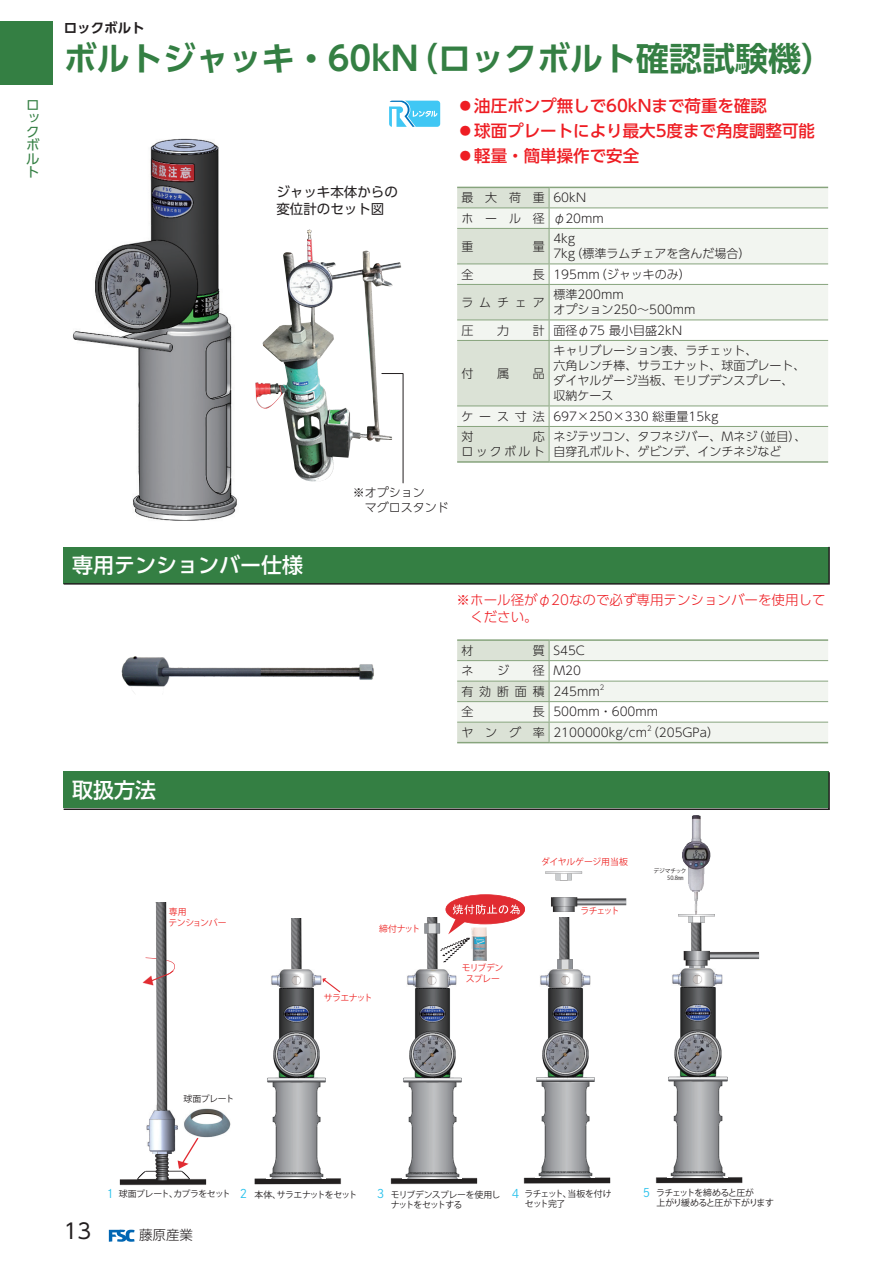
<style>
.page{position:relative;width:893px;height:1263px;background:#fff}
.page>*{position:absolute;margin:0;border:0;box-sizing:border-box;transform-origin:0 0}
.t1{font:700 33px "UD Shin Go Pro De";color:#347f43}
.t2{font:500 21px "UD Shin Go Pro";color:#fff}
.t3{font:21px "UD Shin Go Pro";color:#231f20}
.t4{font:500 16.5px/24.9px "UD Shin Go Pro";color:#ee1d23}
.t5{font:300 13.5px/16.8px "UD Shin Go Pro";color:#ee1d23}
.t6{font:13.5px/16.8px "UD Shin Go Pro";color:#231f20}
.t7{font:13.5px/13.5px "UD Shin Go Pro";color:#347f43}
.t8{font:700 13.5px "UD Shin Go Pro De";color:#231f20}
.t9{font:300 13.5px "UD Shin Go Pro";color:#231f20}
.t10{font:300 12px/15px "UD Shin Go Pro";color:#231f20}
.t11{font:11.85px "P Shuei Go Kin Std N L";color:#2ac2ec}
.t12{font:8.85px/10.6px "Koz Go Pr 6 N";letter-spacing:-.07em;color:#231f20}
.t13{font:8.85px/10.6px "Koz Go Pr 6 N";letter-spacing:-.055em;color:#ee2928;text-align:center}
.t14{font:8.85px "Koz Go Pr 6 N";letter-spacing:-.02em;color:#ee2928}
.t15{font:300 7.05px "UD Shin Go Pro";color:#231f20}
.t16{font:5.85px/6.9px "Koz Go Pr 6 N";letter-spacing:-.02em;color:#231f20}
.s1{font-weight:300}
</style>
<div class="page">
<svg style="left:255px;top:1178px;width:86px;height:6px"></svg>
<img style="left:291px;top:918px;width:11px;height:51px">
<img style="left:267px;top:988px;width:59px;height:190px">
<svg style="left:323px;top:978px;width:17px;height:14px"></svg>
<svg style="left:391px;top:1177px;width:86px;height:7px"></svg>
<img style="left:427px;top:963px;width:11px;height:6px">
<img style="left:402px;top:988px;width:60px;height:190px">
<img style="left:407px;top:969px;width:50px;height:19px">
<svg style="left:424px;top:894px;width:101px;height:69px"></svg>
<svg style="left:427px;top:970px;width:9px;height:7px"></svg>
<svg style="left:551px;top:897px;width:75px;height:15px"></svg>
<svg style="left:545px;top:871px;width:37px;height:9px"></svg>
<svg style="left:524px;top:1177px;width:86px;height:6px"></svg>
<img style="left:559px;top:917px;width:11px;height:42px">
<img style="left:536px;top:987px;width:59px;height:190px">
<img style="left:540px;top:969px;width:50px;height:18px">
<svg style="left:557px;top:959px;width:16px;height:18px"></svg>
<svg style="left:656px;top:1177px;width:86px;height:6px"></svg>
<img style="left:683px;top:923px;width:27px;height:46px">
<img style="left:668px;top:987px;width:59px;height:190px">
<img style="left:672px;top:969px;width:50px;height:18px">
<svg style="left:678px;top:914px;width:37px;height:9px"></svg>
<img style="left:184px;top:1108px;width:47px;height:30px">
<svg style="left:120px;top:1138px;width:86px;height:47px"></svg>
<img style="left:147px;top:902px;width:31px;height:252px">
<svg style="left:143px;top:957px;width:32px;height:28px"></svg>
<svg style="left:684px;top:959px;width:63px;height:18px"></svg>
<img style="left:682px;top:815px;width:28px;height:89px">
<svg style="left:710px;top:952px;width:49px;height:7px"></svg>
<svg style="left:684px;top:951px;width:26px;height:9px"></svg>
<img style="left:694px;top:904px;width:4px;height:10px">
<img style="left:271px;top:969px;width:50px;height:19px">
<div style="left:0;top:21px;width:53px;height:64px;background:#347f43"></div>
<svg style="left:109px;top:1230px;width:26px;height:12px"></svg>
<img style="left:121px;top:656px;width:253px;height:36px">
<svg style="left:550px;top:188px;width:278px;height:273px;fill:#f2f5f0"></svg>
<hr style="left:549px;top:187px;width:279px;height:1px;background:#87a47d">
<hr style="left:549px;top:461px;width:279px;height:2px;background:#87a47d">
<hr style="left:549px;top:208px;width:279px;height:1px;background:#87a47d">
<hr style="left:549px;top:228px;width:279px;height:1px;background:#87a47d">
<hr style="left:549px;top:264px;width:279px;height:1px;background:#87a47d">
<hr style="left:549px;top:284px;width:279px;height:1px;background:#87a47d">
<hr style="left:549px;top:320px;width:279px;height:1px;background:#87a47d">
<hr style="left:549px;top:340px;width:279px;height:1px;background:#87a47d">
<hr style="left:549px;top:406px;width:279px;height:1px;background:#87a47d">
<hr style="left:549px;top:426px;width:279px;height:1px;background:#87a47d">
<hr style="left:457px;top:461px;width:92px;height:2px;background:#87a47d">
<svg style="left:457px;top:187px;width:93px;height:275px"></svg>
<hr style="left:549px;top:427px;width:1px;height:34px;background:#87a47d">
<hr style="left:457px;top:639px;width:92px;height:2px;background:#87a47d">
<hr style="left:549px;top:639px;width:279px;height:2px;background:#87a47d">
<svg style="left:457px;top:640px;width:371px;height:103px"></svg>
<svg style="left:63px;top:546px;width:767px;height:39px;background:#3a7f48"></svg>
<div style="left:63px;top:771px;width:767px;height:39px;background:#347f43"></div>
<div style="left:387px;top:99px;width:55px;height:30px;background:linear-gradient(to right,#fff,#fff);border-radius:4px"></div>
<svg style="left:389px;top:101px;width:51px;height:26px"></svg>
<img style="left:255px;top:229px;width:146px;height:253px">
<img style="left:72px;top:138px;width:165px;height:383px">
<svg style="left:378px;top:370px;width:26px;height:114px"></svg>
<p class="t7" style="left:26px;top:97px;width:15px">ロックボルト</p>
<p class="t8" style="left:64px;top:17px;width:83px">ロックボルト</p>
<h1 class="t1" style="left:64px;top:31px;width:772px">ボルトジャッキ・60kN（ロックボルト確認試験機）</h1>
<p class="t6" style="left:276px;top:183px;width:123px">ジャッキ本体からの変位計のセット図</p>
<p class="t10" style="left:353px;top:485px;width:97px">※オプション<br>　マグロスタンド</p>
<h3 class="t4" style="left:457px;top:93px;width:359px"><span class="s1">⿟</span>油圧ポンプ無しで60kNまで荷重を確認<br><span class="s1">⿟</span>球面プレートにより最大5度まで角度調整可能<span class="s1">⿟</span>軽量・簡単操作で安全</h3>
<p class="t10" style="left:461px;top:187px;width:144px;line-height:20.5px">最 大 荷 重60kN<br>ホ ー ル 径 φ20mm</p>
<p class="t10" style="left:461px;top:238px;width:13px">重</p>
<p class="t10" style="left:533px;top:238px;width:13px">量</p>
<p class="t10" style="left:553px;top:231px;width:199px">4kg<br>7kg（標準ラムチェアを含んだ場合）</p>
<p class="t10" style="left:461px;top:266px;width:13px">全</p>
<p class="t10" style="left:533px;top:266px;width:160px">長 195mm（ジャッキのみ）</p>
<p class="t10" style="left:461px;top:294px;width:85px">ラムチェア</p>
<p class="t10" style="left:553px;top:287px;width:144px">標準200mm<br>オプション250～500mm</p>
<p class="t10" style="left:461px;top:322px;width:13px">圧</p>
<p class="t10" style="left:497px;top:322px;width:13px">力</p>
<p class="t10" style="left:533px;top:322px;width:151px">計 面径φ75 最小目盛2kN</p>
<p class="t10" style="left:461px;top:365px;width:13px">付</p>
<p class="t10" style="left:497px;top:365px;width:13px">属</p>
<p class="t10" style="left:533px;top:365px;width:13px">品</p>
<p class="t10" style="left:553px;top:343px;width:254px">キャリブレーション表、ラチェット、<br>六角レンチ棒、サラエナット、球面プレート、ダイヤルゲージ当板、モリブデンスプレー、収納ケース</p>
<p class="t10" style="left:461px;top:405px;width:259px;line-height:20.5px">ケース寸法 697×250×330 総重量15kg対</p>
<p class="t10" style="left:461px;top:429px;width:85px;text-align:right">応<br>ロックボルト</p>
<p class="t10" style="left:553px;top:429px;width:255px">ネジテツコン、タフネジバー、Ｍネジ（並目）、自穿孔ボルト、ゲビンデ、インチネジなど</p>
<h2 class="t2" style="left:72px;top:548px;width:233px">専用テンションバー仕様</h2>
<h2 class="t2" style="left:72px;top:772px;width:85px">取扱方法</h2>
<p class="t5" style="left:470px;top:591px;width:357px;text-indent:-14px">※ホール径がφ20なので必ず専用テンションバーを使用してください。</p>
<p class="t10" style="left:461px;top:642px;width:13px">材</p>
<p class="t10" style="left:533px;top:642px;width:54px">質 S45C</p>
<p class="t10" style="left:461px;top:663px;width:13px">ネ</p>
<p class="t10" style="left:497px;top:663px;width:13px">ジ</p>
<p class="t10" style="left:461px;top:660px;width:140px;line-height:20.5px;text-indent:71px">径 M20<br>有効断面積 245mm</p>
<p class="t15" style="left:600px;top:682px;width:6px">2</p>
<p class="t10" style="left:461px;top:704px;width:13px">全</p>
<p class="t10" style="left:461px;top:701px;width:259px;line-height:20.5px;text-indent:71px">長 500mm・600mm<br>ヤ ン グ 率 2100000kg/cm（205GPa）</p>
<p class="t15" style="left:647px;top:723px;width:6px">2</p>
<p class="t14" style="left:541px;top:857px;width:88px">ダイヤルゲージ用当板</p>
<p class="t16" style="left:667px;top:867px;width:21px;text-indent:-14px">デジマチック<br>50.8㎜</p>
<p class="t13" style="left:169px;top:907px;width:19px">専用</p>
<p class="t13" style="left:580px;top:906px;width:41px">ラチェット</p>
<p class="t13" style="left:169px;top:917px;width:59px">テンションバー</p>
<p class="t13" style="left:379px;top:924px;width:43px">締付ナット</p>
<p class="t13" style="left:324px;top:992px;width:50px">サラエナット</p>
<p class="t13" style="left:462px;top:962px;width:43px">モリブデンスプレー</p>
<p class="t12" style="left:183px;top:1094px;width:52px">球面プレート</p>
<p class="t11" style="left:106px;top:1185px;width:9px">1</p>
<p class="t11" style="left:240px;top:1185px;width:9px">2</p>
<p class="t11" style="left:377px;top:1185px;width:9px">3</p>
<p class="t11" style="left:512px;top:1185px;width:9px">4</p>
<p class="t11" style="left:643px;top:1184px;width:9px">5</p>
<p class="t12" style="left:525px;top:1188px;width:89px">ラチェット、当板を付けセット完了</p>
<p class="t12" style="left:656px;top:1187px;width:119px">ラチェットを締めると圧が<br>上がり緩めると圧が下がります</p>
<p class="t12" style="left:119px;top:1189px;width:113px">球面プレート、カプラをセット</p>
<p class="t12" style="left:391px;top:1189px;width:111px">モリブデンスプレーを使用しナットをセットする</p>
<p class="t12" style="left:255px;top:1189px;width:104px">本体、サラエナットをセット</p>
<h2 class="t3" style="left:64px;top:1214px;width:29px">13</h2>
<p class="t9" style="left:139px;top:1224px;width:55px">藤原産業</p>
</div>
